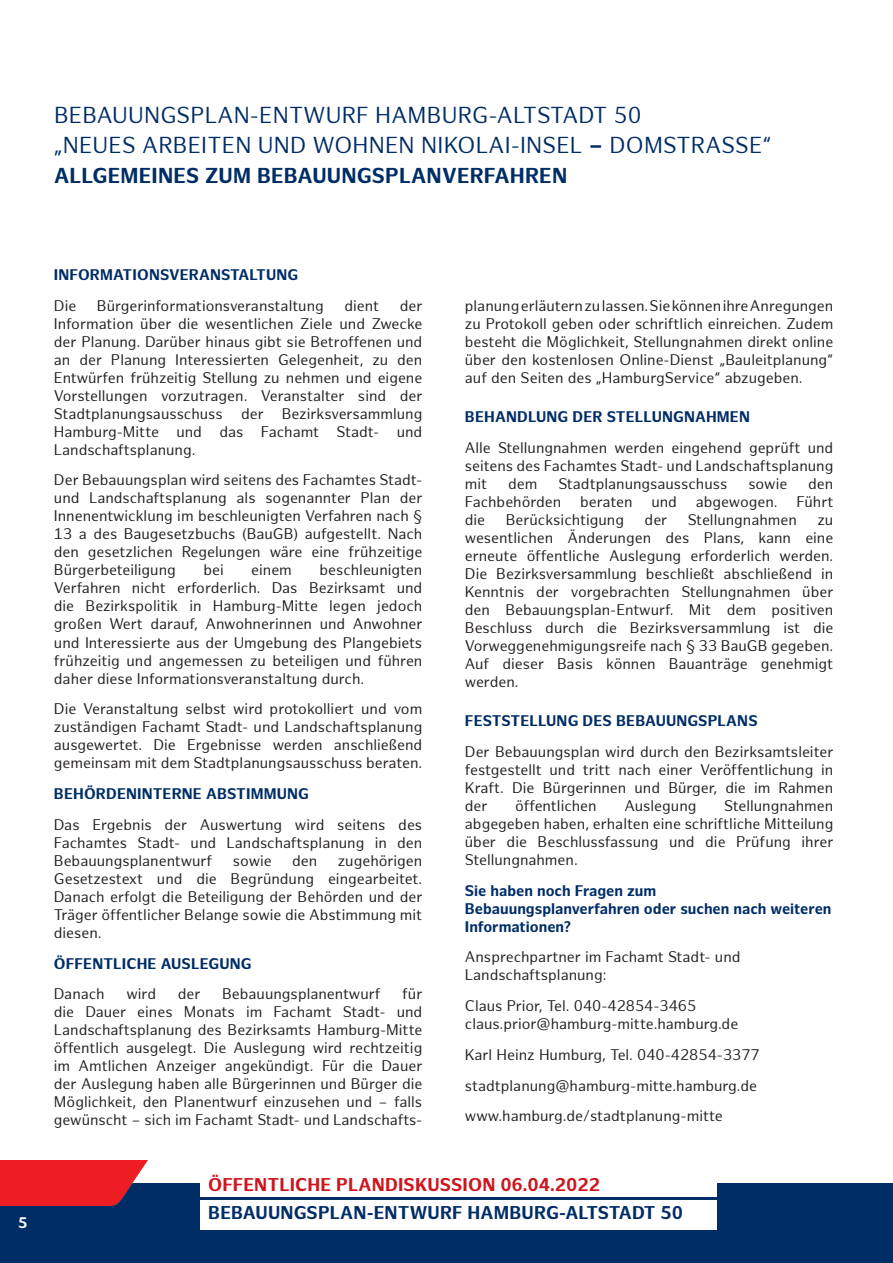
<style>
.page{position:relative;width:893px;height:1263px;background:#fff}
.page>*{position:absolute;margin:0;border:0;box-sizing:border-box;transform-origin:0 0}
.t1{font:22.5px/30px "Hamburg Sans";letter-spacing:.01em;color:#002d66}
.t2{font:700 21px "Hamburg Sans";letter-spacing:.01em;color:#002d66}
.t3{font:700 18px "Hamburg Sans";letter-spacing:.01em;color:#002d66}
.t4{font:700 18px "Hamburg Sans";letter-spacing:.01em;color:#cd151d}
.t5{font:15px/18px "Hamburg Sans";color:#231f20;text-align:justify}
.t6{font:700 15px/18px "Hamburg Sans";letter-spacing:.01em;color:#002d66}
.t7{font:700 15px "Hamburg Sans";color:#fff}
.s1{font-weight:700}
</style>
<div class="page">
<div style="left:0;top:1183px;width:893px;height:80px;background:#002d66"></div>
<img style="left:0;top:1160px;width:148px;height:45px">
<div style="left:200px;top:1170px;width:516px;height:27px;background:#fff"></div>
<div style="left:200px;top:1200px;width:516px;height:30px;background:#fff"></div>
<h1 class="t1" style="left:54px;top:101px;width:719px">BEBAUUNGSPLAN-ENTWURF HAMBURG-ALTSTADT 50<br>„NEUES ARBEITEN UND WOHNEN NIKOLAI-INSEL <span class="s1">–</span> DOMSTRASSE“</h1>
<h2 class="t2" style="left:54px;top:163px;width:515px">ALLGEMEINES ZUM BEBAUUNGSPLANVERFAHREN</h2>
<p class="t7" style="left:18px;top:1214px;width:11px">5</p>
<p class="t6" style="left:54px;top:266px;width:246px">INFORMATIONSVERANSTALTUNG</p>
<p class="t5" style="left:54px;top:297px;width:24px">Die</p>
<p class="t5" style="left:97px;top:297px;width:228px">Bürgerinformationsveranstaltung</p>
<p class="t5" style="left:344px;top:297px;width:36px">dient</p>
<p class="t5" style="left:54px;top:297px;width:370px;text-indent:346px">der Information über die wesentlichen Ziele und Zwecke der Planung. Darüber hinaus gibt sie Betroffenen und an der Planung Interessierten Gelegenheit, zu den Entwürfen frühzeitig Stellung zu nehmen und eigene Vorstellungen vorzutragen. Veranstalter sind der Stadtplanungsausschuss der Bezirksversammlung Hamburg-Mitte und das Fachamt Stadt- und Landschaftsplanung.</p>
<p class="t5" style="left:54px;top:472px;width:370px">Der Bebauungsplan wird seitens des Fachamtes Stadt&shy;und Landschaftsplanung als sogenannter Plan der Innenentwicklung im beschleunigten Verfahren nach § 13 a des Baugesetzbuchs (BauGB) aufgestellt. Nach den gesetzlichen Regelungen wäre eine frühzeitige Bürgerbeteiligung</p>
<p class="t5" style="left:54px;top:562px;width:370px;text-indent:266px">beschleunigten Verfahren nicht erforderlich. Das Bezirksamt und die Bezirkspolitik in Hamburg-Mitte legen jedoch großen Wert darauf, Anwohnerinnen und Anwohner und Interessierte aus der Umgebung des Plangebiets frühzeitig und angemessen zu beteiligen und führen daher diese Informationsveranstaltung durch.</p>
<p class="t5" style="left:54px;top:700px;width:370px">Die Veranstaltung selbst wird protokolliert und vom zuständigen Fachamt Stadt- und Landschaftsplanung ausgewertet. Die Ergebnisse werden anschließend gemeinsam mit dem Stadtplanungsausschuss beraten.</p>
<p class="t6" style="left:54px;top:785px;width:257px">BEHÖRDENINTERNE ABSTIMMUNG</p>
<p class="t5" style="left:54px;top:816px;width:370px">Das Ergebnis der Auswertung wird seitens des Fachamtes Stadt- und Landschaftsplanung in den Bebauungsplanentwurf</p>
<p class="t5" style="left:203px;top:562px;width:22px">bei</p>
<p class="t5" style="left:251px;top:562px;width:42px">einem</p>
<p class="t5" style="left:54px;top:852px;width:370px;text-indent:284px">zugehörigen Gesetzestext und die Begründung eingearbeitet.<br>Danach erfolgt die Beteiligung der Behörden und der Träger öffentlicher Belange sowie die Abstimmung mit diesen.</p>
<p class="t6" style="left:54px;top:955px;width:199px">ÖFFENTLICHE AUSLEGUNG</p>
<p class="t5" style="left:54px;top:985px;width:52px">Danach</p>
<p class="t5" style="left:126px;top:985px;width:31px">wird</p>
<p class="t5" style="left:178px;top:985px;width:24px">der</p>
<p class="t5" style="left:222px;top:985px;width:160px">Bebauungsplanentwurf</p>
<p class="t5" style="left:233px;top:852px;width:40px">sowie</p>
<p class="t5" style="left:292px;top:852px;width:27px">den</p>
<p class="t5" style="left:54px;top:985px;width:370px;text-indent:348px">für die Dauer eines Monats im Fachamt Stadt- und Landschaftsplanung des Bezirksamts Hamburg-Mitte öffentlich ausgelegt. Die Auslegung wird rechtzeitig im Amtlichen Anzeiger angekündigt. Für die Dauer der Auslegung haben alle Bürgerinnen und Bürger die Möglichkeit, den Planentwurf einzusehen und – falls gewünscht – sich im Fachamt Stadt- und Landschafts-</p>
<p class="t5" style="left:465px;top:297px;width:370px">planung erläutern zu lassen. Sie können ihre Anregungen zu Protokoll geben oder schriftlich einreichen. Zudem besteht die Möglichkeit, Stellungnahmen direkt online über den kostenlosen Online-Dienst „Bauleitplanung“ auf den Seiten des „HamburgService“ abzugeben.</p>
<p class="t6" style="left:465px;top:408px;width:286px">BEHANDLUNG DER STELLUNGNAHMEN</p>
<p class="t5" style="left:465px;top:439px;width:370px">Alle Stellungnahmen werden eingehend geprüft und seitens des Fachamtes Stadt- und Landschaftsplanung mit</p>
<p class="t5" style="left:508px;top:475px;width:31px">dem</p>
<p class="t5" style="left:558px;top:475px;width:171px">Stadtplanungsausschuss</p>
<p class="t5" style="left:748px;top:475px;width:40px">sowie</p>
<p class="t5" style="left:808px;top:475px;width:27px">den</p>
<p class="t5" style="left:465px;top:493px;width:98px">Fachbehörden</p>
<p class="t5" style="left:580px;top:493px;width:54px">beraten</p>
<p class="t5" style="left:651px;top:493px;width:27px">und</p>
<p class="t5" style="left:696px;top:493px;width:83px">abgewogen.</p>
<p class="t5" style="left:796px;top:493px;width:38px">Führt</p>
<p class="t5" style="left:465px;top:511px;width:22px">die</p>
<p class="t5" style="left:506px;top:511px;width:120px">Berücksichtigung</p>
<p class="t5" style="left:645px;top:511px;width:24px">der</p>
<p class="t5" style="left:688px;top:511px;width:111px">Stellungnahmen</p>
<p class="t5" style="left:465px;top:511px;width:370px;text-indent:353px">zu wesentlichen Änderungen des Plans, kann eine erneute öffentliche Auslegung erforderlich werden.<br>Die Bezirksversammlung beschließt abschließend in Kenntnis der vorgebrachten Stellungnahmen über den Bebauungsplan-Entwurf. Mit dem positiven Beschluss durch die Bezirksversammlung ist die Vorweggenehmigungsreife nach § 33 BauGB gegeben.<br>Auf dieser Basis können Bauanträge genehmigt werden.</p>
<p class="t6" style="left:465px;top:712px;width:294px">FESTSTELLUNG DES BEBAUUNGSPLANS</p>
<p class="t5" style="left:465px;top:743px;width:370px">Der Bebauungsplan wird durch den Bezirksamtsleiter festgestellt und tritt nach einer Veröffentlichung in Kraft. Die Bürgerinnen und Bürger, die im Rahmen der</p>
<p class="t5" style="left:465px;top:797px;width:370px;text-indent:259px">Stellungnahmen abgegeben haben, erhalten eine schriftliche Mitteilung über die Beschlussfassung und die Prüfung ihrer Stellungnahmen.</p>
<p class="t6" style="left:465px;top:882px;width:368px">Sie haben noch Fragen zum<br>Bebauungsplanverfahren oder suchen nach weiteren<br>Informationen?</p>
<p class="t5" style="left:465px;top:948px;width:277px">Ansprechpartner im Fachamt Stadt- und<br>Landschaftsplanung:</p>
<p class="t5" style="left:465px;top:997px;width:275px">Claus Prior, Tel. 040-42854-3465 claus.prior@hamburg-mitte.hamburg.de</p>
<p class="t5" style="left:465px;top:1040px;width:296px;line-height:30.8px;text-align:left">Karl Heinz Humburg, Tel. 040-42854-3377 stadtplanung@hamburg-mitte.hamburg.de www.hamburg.de/stadtplanung-mitte</p>
<p class="t5" style="left:515px;top:797px;width:83px">öffentlichen</p>
<p class="t5" style="left:624px;top:797px;width:74px">Auslegung</p>
<p class="t4" style="left:208px;top:1174px;width:393px">ÖFFENTLICHE PLANDISKUSSION 06.04.2022</p>
<p class="t3" style="left:208px;top:1202px;width:476px">BEBAUUNGSPLAN-ENTWURF HAMBURG-ALTSTADT 50</p>
</div>
